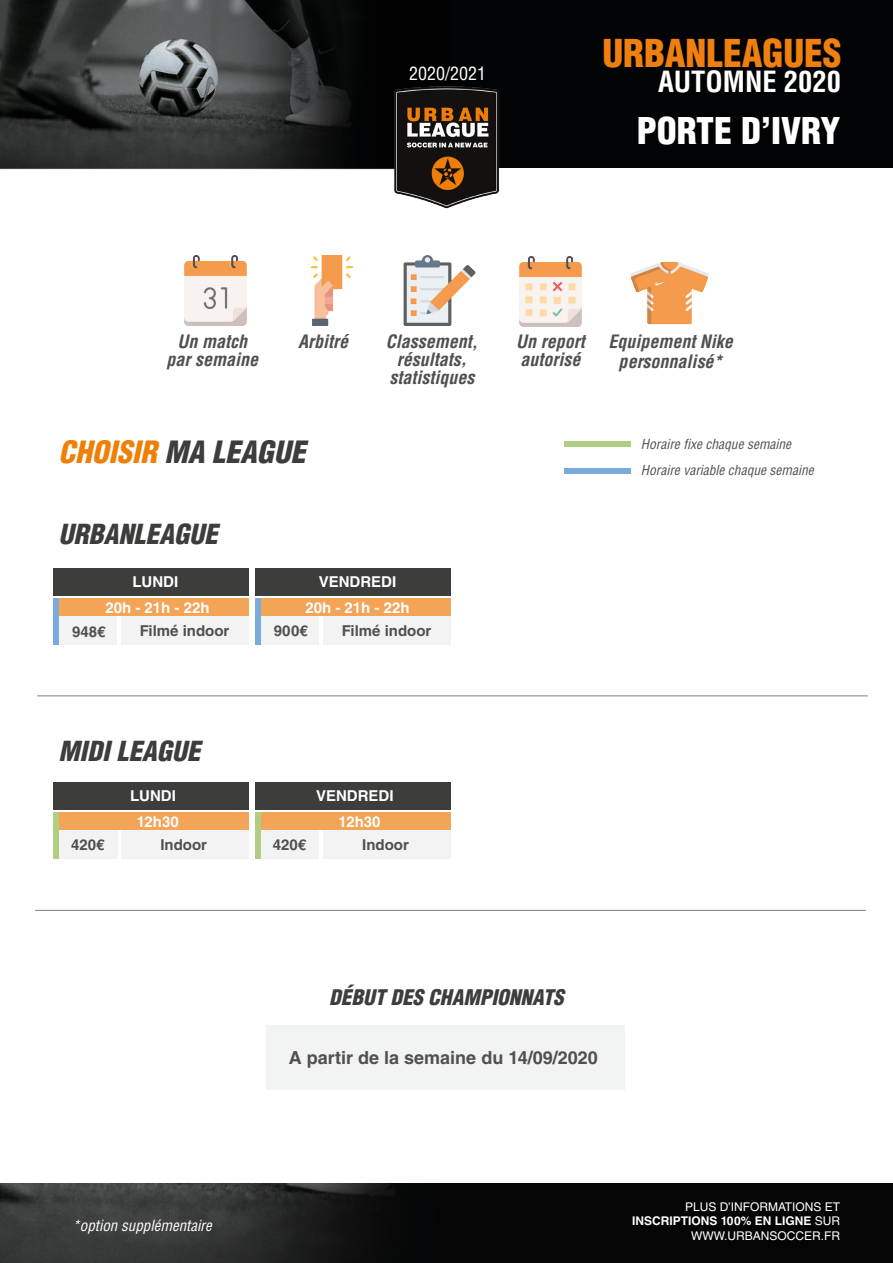
<style>
.page{position:relative;width:893px;height:1263px;background:#fff}
.page>*{position:absolute;margin:0;border:0;box-sizing:border-box;transform-origin:0 0}
.t1{font:900 condensed 37.5px "Helvetica LT Std";color:#ef800d}
.t2{font:900 condensed 36px "Helvetica LT Std";color:#fff}
.t3{font:italic 900 condensed 30px "Helvetica LT Std";color:#3d3d3c}
.t4{font:700 condensed 28.5px "Helvetica LT Std";color:#fff}
.t5{font:italic 900 condensed 27px "Helvetica LT Std";color:#3d3d3c}
.t6{font:italic 900 condensed 21px "Helvetica LT Std";color:#3d3d3c}
.t7{font:italic 700 condensed 18px/18.6px "Helvetica LT Std";color:#51504f}
.t8{font:700 18px "Helvetica LT Std";color:#51504f}
.t9{font:condensed 18px "Helvetica LT Std";color:#fff}
.t10{font:700 15px "Helvetica LT Std";color:#fff}
.t11{font:700 15px "Helvetica LT Std";color:#51504f}
.t12{font:italic condensed 15px "Helvetica LT Std";color:#fff}
.t13{font:italic condensed 13.5px "Helvetica LT Std";color:#51504f}
.t14{font:12px/14.4px "Helvetica LT Std";color:#fff;text-align:right}
.s1{color:#ef8007}
.s2{font-weight:700}
</style>
<div class="page">
<div style="left:59px;top:616px;width:58px;height:28px;background:#f3f3f3"></div>
<div style="left:121px;top:616px;width:127px;height:28px;background:#f3f3f3"></div>
<div style="left:53px;top:568px;width:195px;height:27px;background:#3d3d3c"></div>
<hr style="left:35px;top:910px;width:831px;height:1px;background:#7e7e7e">
<div style="left:59px;top:598px;width:189px;height:18px;background:#f3a456"></div>
<div style="left:255px;top:568px;width:195px;height:27px;background:#3d3d3c"></div>
<div style="left:261px;top:616px;width:58px;height:28px;background:#f3f3f3"></div>
<div style="left:323px;top:616px;width:127px;height:28px;background:#f3f3f3"></div>
<div style="left:261px;top:598px;width:189px;height:18px;background:#f3a456"></div>
<img style="left:311px;top:255px;width:42px;height:71px">
<img style="left:184px;top:255px;width:63px;height:71px">
<img style="left:403px;top:255px;width:73px;height:71px">
<img style="left:519px;top:256px;width:63px;height:70px">
<img style="left:630px;top:261px;width:78px;height:64px">
<div style="left:59px;top:830px;width:58px;height:28px;background:#f3f3f3"></div>
<div style="left:121px;top:830px;width:128px;height:28px;background:#f3f3f3"></div>
<div style="left:53px;top:782px;width:196px;height:27px;background:#3d3d3c"></div>
<div style="left:59px;top:812px;width:190px;height:18px;background:#f3a456"></div>
<hr style="left:37px;top:696px;width:831px;height:1px;background:#7e7e7e">
<div style="left:261px;top:830px;width:58px;height:28px;background:#f3f3f3"></div>
<div style="left:323px;top:830px;width:127px;height:28px;background:#f3f3f3"></div>
<div style="left:255px;top:782px;width:195px;height:27px;background:#3d3d3c"></div>
<div style="left:261px;top:812px;width:189px;height:18px;background:#f3a456"></div>
<div style="left:565px;top:468px;width:66px;height:6px;background:#79acdd"></div>
<div style="left:565px;top:441px;width:66px;height:6px;background:#afce84"></div>
<div style="left:53px;top:598px;width:6px;height:46px;background:#79acdd"></div>
<div style="left:255px;top:598px;width:6px;height:46px;background:#79acdd"></div>
<div style="left:53px;top:812px;width:6px;height:47px;background:#afce84"></div>
<div style="left:255px;top:812px;width:6px;height:47px;background:#afce84"></div>
<div style="left:266px;top:1025px;width:359px;height:64px;background:#f2f3f3"></div>
<img style="left:0;top:1183px;width:893px;height:80px">
<div style="left:0;top:0;width:893px;height:168px;background:#020304"></div>
<img style="left:0;top:1px;width:379px;height:169px">
<img style="left:379px;top:86px;width:121px;height:123px">
<p class="t9" style="left:409px;top:62px;width:79px">2020/2021</p>
<p class="t1" style="left:602px;top:29px;width:241px">URBANLEAGUES</p>
<p class="t4" style="left:658px;top:64px;width:184px">AUTOMNE 2020</p>
<p class="t2" style="left:637px;top:108px;width:205px">PORTE D’IVRY</p>
<p class="t7" style="left:178px;top:332px;width:71px">Un match</p>
<p class="t7" style="left:167px;top:351px;width:93px">par semaine</p>
<p class="t7" style="left:298px;top:332px;width:52px">Arbitré</p>
<p class="t7" style="left:386px;top:332px;width:93px">Classement,</p>
<p class="t7" style="left:397px;top:351px;width:71px">résultats,</p>
<p class="t7" style="left:389px;top:368px;width:86px">statistiques</p>
<p class="t3" style="left:59px;top:433px;width:248px"><span class="s1">CHOISIR</span> MA LEAGUE</p>
<p class="t5" style="left:59px;top:517px;width:161px">URBANLEAGUE</p>
<p class="t10" style="left:132px;top:573px;width:47px">LUNDI</p>
<p class="t10" style="left:105px;top:598px;width:106px">20h - 21h - 22h</p>
<p class="t11" style="left:72px;top:622px;width:35px">948€</p>
<p class="t11" style="left:140px;top:621px;width:91px">Filmé indoor</p>
<p class="t10" style="left:319px;top:573px;width:79px">VENDREDI</p>
<p class="t10" style="left:305px;top:598px;width:106px">20h - 21h - 22h</p>
<p class="t11" style="left:274px;top:622px;width:35px">900€</p>
<p class="t11" style="left:342px;top:621px;width:91px">Filmé indoor</p>
<p class="t7" style="left:516px;top:332px;width:70px">Un report autorisé</p>
<p class="t7" style="left:608px;top:331px;width:126px;line-height:20.1px;text-align:center">Equipement Nike personnalisé*</p>
<p class="t13" style="left:641px;top:436px;width:152px">Horaire fixe chaque semaine</p>
<p class="t13" style="left:641px;top:462px;width:174px">Horaire variable chaque semaine</p>
<p class="t5" style="left:59px;top:734px;width:143px">MIDI LEAGUE</p>
<p class="t10" style="left:130px;top:787px;width:47px">LUNDI</p>
<p class="t10" style="left:137px;top:812px;width:43px">12h30</p>
<p class="t11" style="left:71px;top:835px;width:35px">420€</p>
<p class="t11" style="left:160px;top:835px;width:48px">Indoor</p>
<p class="t10" style="left:316px;top:787px;width:79px">VENDREDI</p>
<p class="t10" style="left:339px;top:812px;width:43px">12h30</p>
<p class="t11" style="left:273px;top:835px;width:35px">420€</p>
<p class="t11" style="left:362px;top:835px;width:48px">Indoor</p>
<p class="t6" style="left:329px;top:984px;width:236px">DÉBUT DES CHAMPIONNATS</p>
<p class="t12" style="left:72px;top:1216px;width:141px">*option supplémentaire</p>
<p class="t8" style="left:289px;top:1046px;width:310px">A partir de la semaine du 14/09/2020</p>
<p class="t14" style="left:632px;top:1199px;width:209px">PLUS D’INFORMATIONS ET<br><span class="s2">INSCRIPTIONS 100% EN LIGNE</span> SUR</p>
<p class="t14" style="left:691px;top:1228px;width:150px">WWW.URBANSOCCER.FR</p>
</div>
